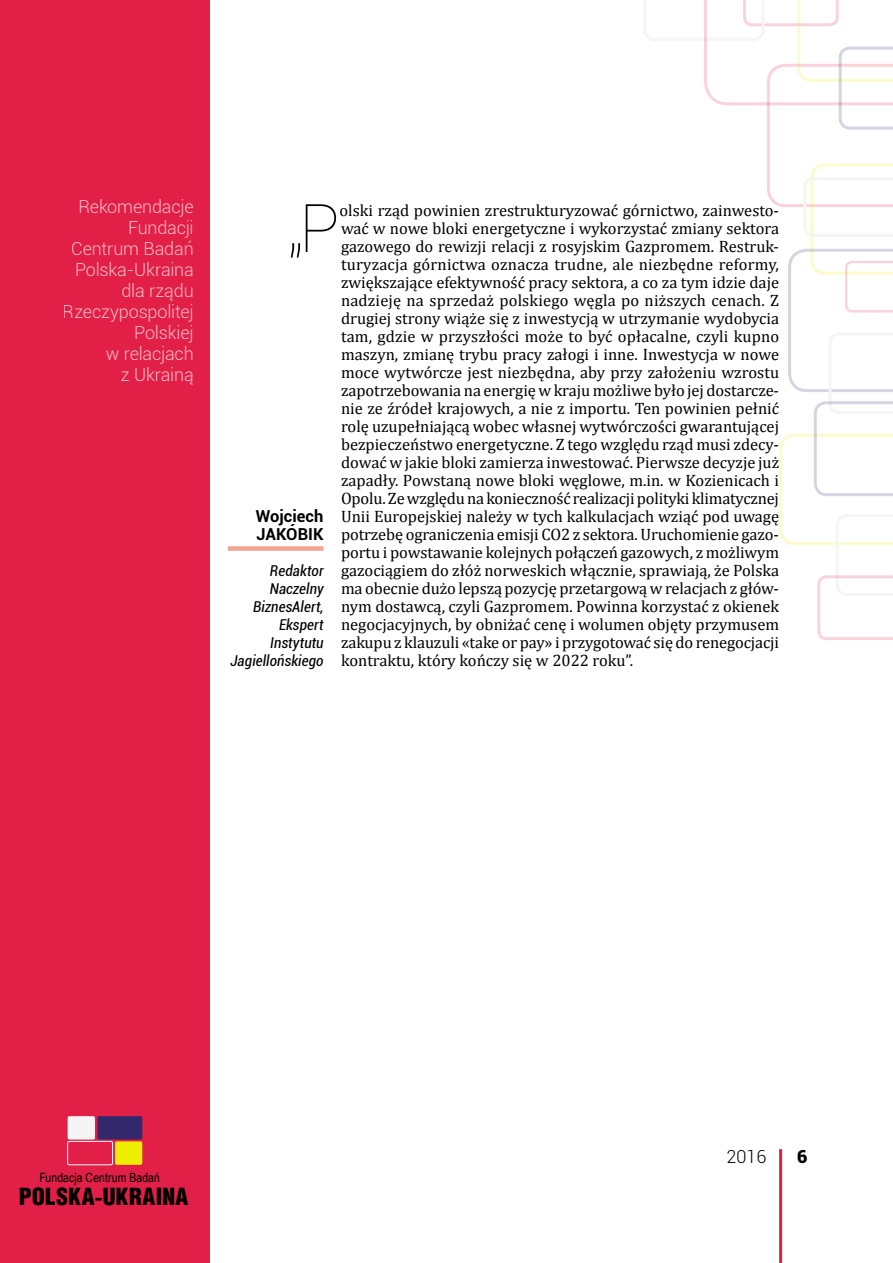
<style>
.page{position:relative;width:893px;height:1263px;background:#fff}
.page>*{position:absolute;margin:0;border:0;box-sizing:border-box;transform-origin:0 0}
.Основний_Cambria_11{font:100 67.2px "Roboto";color:#000}
.t1{font:24.15px "Helios Cond Black C";letter-spacing:.005em;color:#000}
.t2{font:300 18px/21px "Roboto";letter-spacing:-.01em;color:#fff;text-align:right}
.t3{font:300 18px "Roboto";color:#000}
.t4{font:900 18px "Roboto";color:#000}
.Основний_Cambria_11-2{font:16.5px/18px "Cambria";letter-spacing:-.005em;color:#000;text-align:justify}
.Zagol_Franklin_Gothi{font:700 16.5px/18px "Roboto";letter-spacing:.005em;color:#000}
.Zagol_Franklin_Gothi-2{font:italic condensed 15px/18px "Roboto";letter-spacing:.005em;color:#000;text-align:right}
.t5{font:12.75px "Arial Narrow";letter-spacing:.01em;color:#000}
</style>
<div class="page">
<div style="left:0;top:0;width:210px;height:1263px;background:#e21f46"></div>
<svg style="left:703px;top:0;width:190px;height:640px"></svg>
<hr style="left:779px;top:1149px;width:3px;height:114px;background:#e21f46">
<div style="left:97px;top:1116px;width:45px;height:23px;background:#32286b;border-radius:2px"></div>
<div style="left:67px;top:1141px;width:46px;height:24px;border:1px solid #fff;border-radius:2px"></div>
<div style="left:115px;top:1141px;width:27px;height:24px;background:#eeef00;border-radius:2px"></div>
<div style="left:68px;top:1116px;width:27px;height:23px;background:#f5f5f5;border-radius:2px"></div>
<div style="left:228px;top:546px;width:96px;height:5px;background:#f5a493"></div>
<p class="t2" style="left:63px;top:196px;width:132px">Rekomendacje<br>Fundacji<br>Centrum Badań<br>Polska-Ukraina dla rządu<br>Rzeczypospolitej<br>Polskiej<br>w relacjach<br>z Ukrainą</p>
<p class="Основний_Cambria_11" style="left:286px;top:182px;width:55px">„P</p>
<p class="Основний_Cambria_11-2" style="left:340px;top:201px;width:441px">olski rząd powinien zrestrukturyzować górnictwo, zainwesto&shy;wać w nowe bloki energetyczne i wykorzystać zmiany sektora gazowego do rewizji relacji z rosyjskim Gazpromem. Restruk&shy;turyzacja górnictwa oznacza trudne, ale niezbędne reformy, zwiększające efektywność pracy sektora, a co za tym idzie daje nadzieję na sprzedaż polskiego węgla po niższych cenach. Z drugiej strony wiąże się z inwestycją w utrzymanie wydobycia tam, gdzie w przyszłości może to być opłacalne, czyli kupno maszyn, zmianę trybu pracy załogi i inne. Inwestycja w nowe moce wytwórcze jest niezbędna, aby przy założeniu wzrostu zapotrzebowania na energię w kraju możliwe było jej dostarcze&shy;nie ze źródeł krajowych, a nie z importu. Ten powinien pełnić rolę uzupełniającą wobec własnej wytwórczości gwarantującej bezpieczeństwo energetyczne. Z tego względu rząd musi zdecy&shy;dować w jakie bloki zamierza inwestować. Pierwsze decyzje już zapadły. Powstaną nowe bloki węglowe, m.in. w Kozienicach i Opolu. Ze względu na konieczność realizacji polityki klimatycznej Unii Europejskiej należy w tych kalkulacjach wziąć pod uwagę potrzebę ograniczenia emisji CO2 z sektora. Uruchomienie gazo&shy;portu i powstawanie kolejnych połączeń gazowych, z możliwym gazociągiem do złóż norweskich włącznie, sprawiają, że Polska ma obecnie dużo lepszą pozycję przetargową w relacjach z głów&shy;nym dostawcą, czyli Gazpromem. Powinna korzystać z okienek negocjacyjnych, by obniżać cenę i wolumen objęty przymusem zakupu z klauzuli «take or pay» i przygotować się do renegocjacji kontraktu, który kończy się w 2022 roku”.</p>
<p class="Zagol_Franklin_Gothi" style="left:256px;top:506px;width:69px">Wojciech<br>JAKÓBIK</p>
<p class="Zagol_Franklin_Gothi-2" style="left:230px;top:561px;width:95px">Redaktor<br>Naczelny<br>BiznesAlert,<br>Ekspert<br>Instytutu<br>Jagiellońskiego</p>
<p class="t5" style="left:39px;top:1168px;width:122px">Fundacja Centrum Badań</p>
<h2 class="t1" style="left:19px;top:1183px;width:171px">POLSKA-UKRAINA</h2>
<p class="t3" style="left:726px;top:1144px;width:41px">2016</p>
<p class="t4" style="left:797px;top:1143px;width:12px">6</p>
</div>
